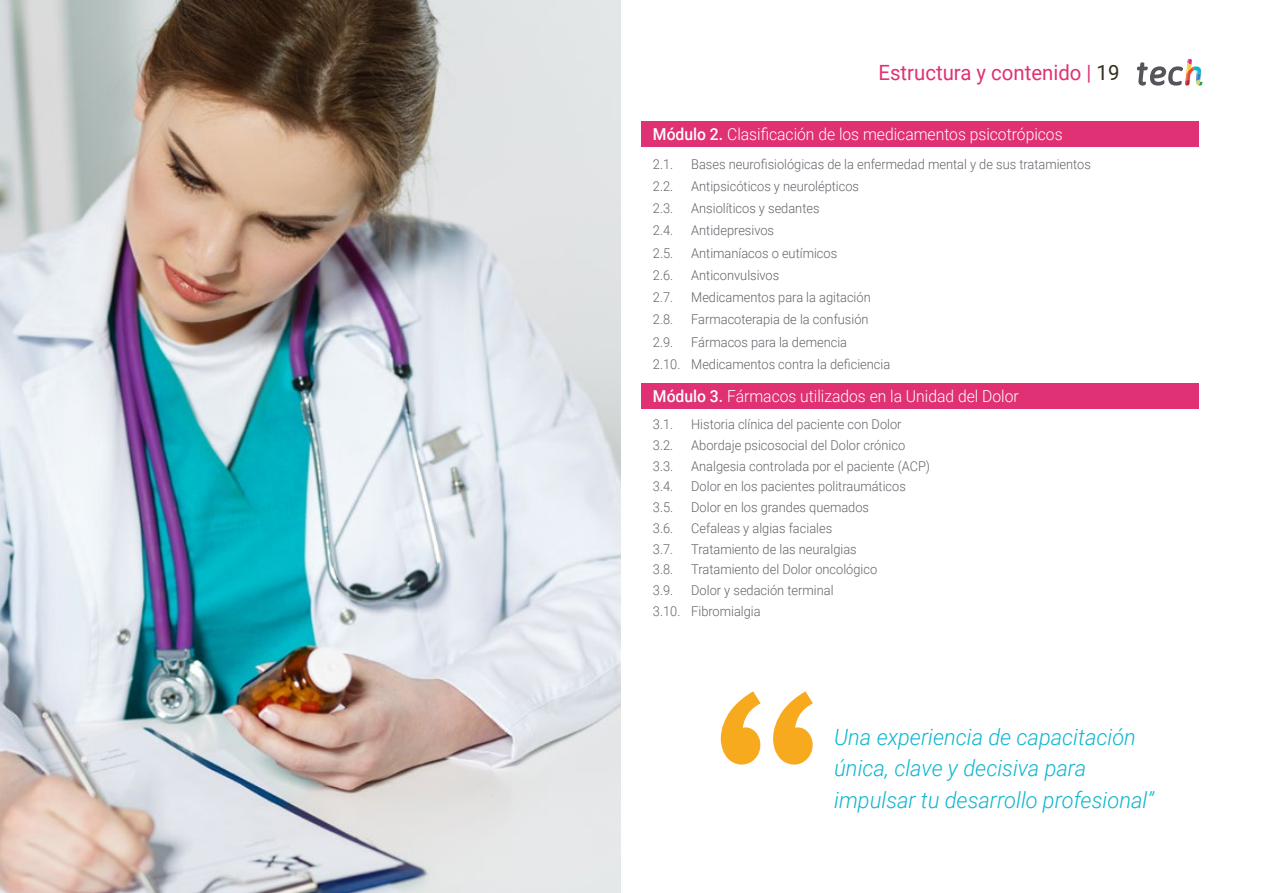
<style>
.page{position:relative;width:1263px;height:893px;background:#fff}
.page>*{position:absolute;margin:0;border:0;box-sizing:border-box;transform-origin:0 0}
.t1{font:italic 300 22.5px/31.5px "Roboto";color:#0fb6cf}
.t2{font:21px "Roboto";color:#df3174}
.t3{font:300 16.5px "Roboto";color:#fff;scale:.95 1}
.t4{font:300 13.5px/22.2px "Roboto";color:#61646a;text-align:center;scale:.95 1}
.s1{color:#312e20}
.s2{font-weight:500}
</style>
<div class="page">
<svg style="left:721px;top:691px;width:92px;height:74px"></svg>
<svg style="left:1137px;top:59px;width:65px;height:27px"></svg>
<img style="left:0;top:0;width:621px;height:893px">
<div style="left:642px;top:121px;width:557px;height:25px;background:#df3174"></div>
<div style="left:642px;top:383px;width:557px;height:25px;background:#df3174"></div>
<h2 class="t2" style="left:878px;top:57px;width:242px">Estructura y contenido | <span class="s1">19</span></h2>
<p class="t3" style="left:653px;top:123px;width:433px"><span class="s2">Módulo 2.</span> Clasificación de los medicamentos psicotrópicos</p>
<p class="t4" style="left:653px;top:152px;width:23px">2.1.</p>
<p class="t4" style="left:691px;top:152px;width:422px">Bases neurofisiológicas de la enfermedad mental y de sus tratamientos</p>
<p class="t4" style="left:653px;top:174px;width:23px">2.2.</p>
<p class="t4" style="left:691px;top:174px;width:178px">Antipsicóticos y neurolépticos</p>
<p class="t4" style="left:653px;top:197px;width:23px">2.3.</p>
<p class="t4" style="left:691px;top:197px;width:137px">Ansiolíticos y sedantes</p>
<p class="t4" style="left:653px;top:219px;width:23px">2.4.</p>
<p class="t4" style="left:691px;top:219px;width:89px">Antidepresivos</p>
<p class="t4" style="left:653px;top:241px;width:23px">2.5.</p>
<p class="t4" style="left:691px;top:241px;width:155px">Antimaníacos o eutímicos</p>
<p class="t4" style="left:653px;top:263px;width:23px">2.6.</p>
<p class="t4" style="left:691px;top:263px;width:94px">Anticonvulsivos</p>
<p class="t4" style="left:653px;top:286px;width:23px">2.7.</p>
<p class="t4" style="left:691px;top:286px;width:190px">Medicamentos para la agitación</p>
<p class="t4" style="left:653px;top:308px;width:23px">2.8.</p>
<p class="t4" style="left:691px;top:308px;width:188px">Farmacoterapia de la confusión</p>
<p class="t4" style="left:653px;top:330px;width:23px">2.9.</p>
<p class="t4" style="left:653px;top:330px;width:251px">Fármacos para la demencia<br>2.10. Medicamentos contra la deficiencia</p>
<p class="t3" style="left:653px;top:385px;width:387px"><span class="s2">Módulo 3.</span> Fármacos utilizados en la Unidad del Dolor</p>
<p class="t4" style="left:653px;top:413px;width:23px">3.1.</p>
<p class="t4" style="left:691px;top:413px;width:223px">Historia clínica del paciente con Dolor</p>
<p class="t4" style="left:653px;top:433px;width:23px">3.2.</p>
<p class="t4" style="left:691px;top:433px;width:227px">Abordaje psicosocial del Dolor crónico</p>
<p class="t4" style="left:653px;top:454px;width:23px">3.3.</p>
<p class="t4" style="left:691px;top:454px;width:253px">Analgesia controlada por el paciente (ACP)</p>
<p class="t4" style="left:653px;top:475px;width:23px">3.4.</p>
<p class="t4" style="left:691px;top:475px;width:227px">Dolor en los pacientes politraumáticos</p>
<p class="t4" style="left:653px;top:496px;width:23px">3.5.</p>
<p class="t4" style="left:691px;top:496px;width:189px">Dolor en los grandes quemados</p>
<p class="t4" style="left:653px;top:516px;width:23px">3.6.</p>
<p class="t4" style="left:691px;top:516px;width:150px">Cefaleas y algias faciales</p>
<p class="t4" style="left:653px;top:537px;width:23px">3.7.</p>
<p class="t4" style="left:691px;top:537px;width:176px">Tratamiento de las neuralgias</p>
<p class="t4" style="left:653px;top:558px;width:23px">3.8.</p>
<p class="t4" style="left:691px;top:558px;width:197px">Tratamiento del Dolor oncológico</p>
<p class="t4" style="left:653px;top:579px;width:23px">3.9.</p>
<p class="t4" style="left:653px;top:579px;width:192px;line-height:20.7px;text-align:left;text-indent:38px">Dolor y sedación terminal<br>3.10. Fibromialgia</p>
<h1 class="t1" style="left:834px;top:720px;width:321px">Una experiencia de capacitación única, clave y decisiva para impulsar tu desarrollo profesional”</h1>
</div>
